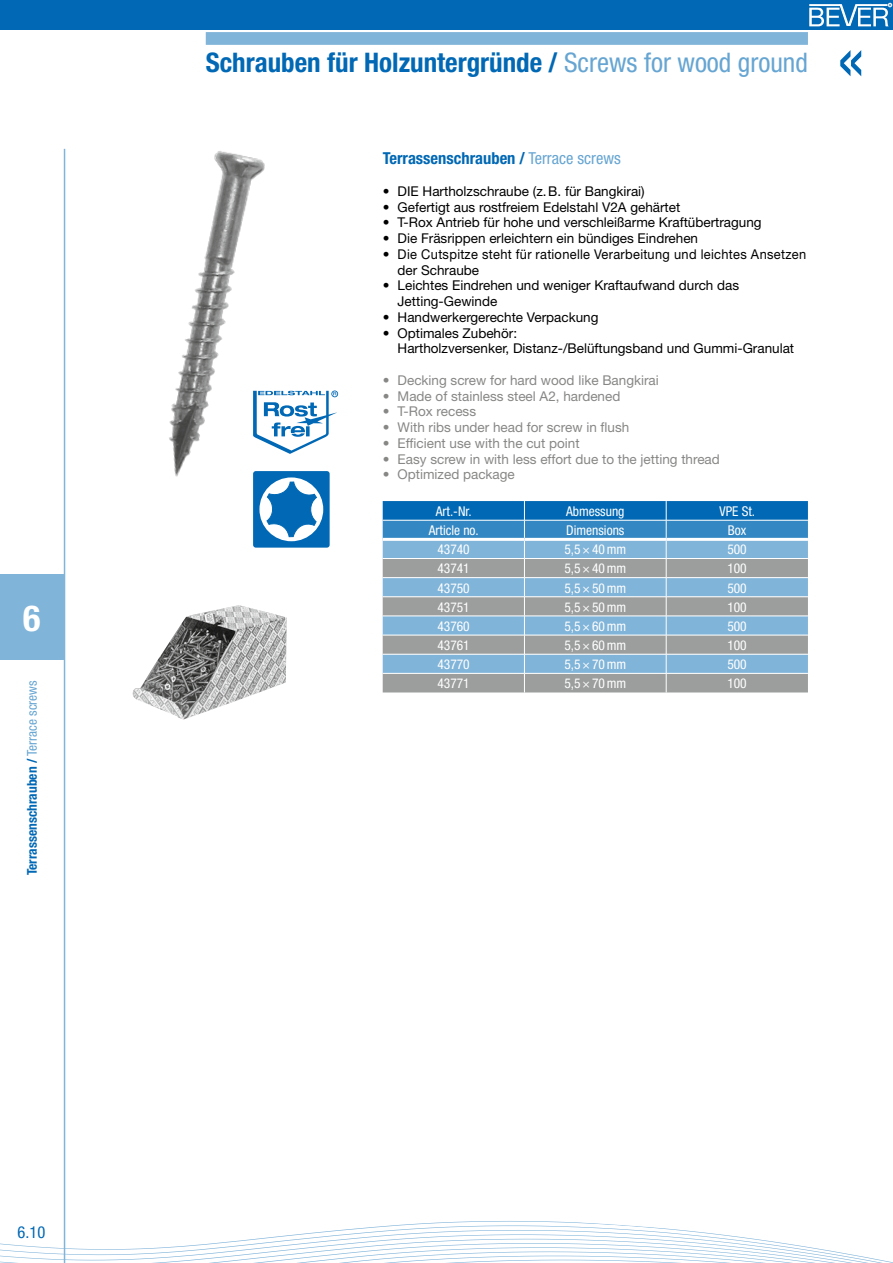
<style>
.page{position:relative;width:893px;height:1263px;background:#fff}
.page>*{position:absolute;margin:0;border:0;box-sizing:border-box;transform-origin:0 0}
.t1{font:700 condensed 36px "Helvetica Neue";color:#fff}
.t2{font:700 condensed 27px "Helvetica Neue";color:#0068b4}
.t3{font:700 condensed 16.5px "Helvetica Neue";color:#0068b4}
.t4{font:condensed 16.5px "Helvetica Neue";color:#0068b4}
.t5{font:13.5px/15.8px "Helvetica Neue";color:#000}
.t6{font:13.5px "Helvetica Neue";color:#878786}
.t7{font:condensed 13.5px "Helvetica Neue";color:#fff}
.t8{font:13.5px/15.8px "Helvetica Neue";letter-spacing:.025em;color:#000}
.t9{font:700 condensed 13.5px "Helvetica Neue";color:#0068b4}
.s1{font-weight:400;color:#66a5d2}
</style>
<div class="page">
<div style="left:0;top:0;width:893px;height:30px;background:#0068b4"></div>
<svg style="left:809px;top:2px;width:84px;height:25px"></svg>
<svg style="left:0;top:1214px;width:893px;height:49px"></svg>
<svg style="left:383px;top:501px;width:425px;height:191px;background:#7da3be"></svg>
<hr style="left:383px;top:538px;width:141px;height:3px;background:#fff">
<hr style="left:524px;top:538px;width:142px;height:3px;background:#fff">
<hr style="left:666px;top:538px;width:142px;height:3px;background:#fff">
<div style="left:206px;top:32px;width:602px;height:13px;background:#80b4d9"></div>
<div style="left:0;top:574px;width:64px;height:85px;background:#80b4d9"></div>
<hr style="left:64px;top:149px;width:1px;height:1114px;background:#80b4d9">
<img style="left:169px;top:151px;width:170px;height:326px">
<div style="left:253px;top:471px;width:77px;height:77px;background:#0068b4;border-radius:3px"></div>
<div style="left:259px;top:477px;width:64px;height:64px;background:#fff;border-radius:50%"></div>
<svg style="left:267px;top:482px;width:50px;height:55px"></svg>
<img style="left:133px;top:605px;width:154px;height:114px">
<svg style="left:253px;top:390px;width:85px;height:64px"></svg>
<h1 class="t1" style="left:23px;top:596px;width:19px">6</h1>
<p class="t9" style="left:24px;top:875px;width:196px;rotate:-90deg">Terrassenschrauben / <span class="s1">Terrace screws</span></p>
<p class="t4" style="left:18px;top:1222px;width:29px">6.10</p>
<h2 class="t2" style="left:206px;top:47px;width:604px">Schrauben für Holzuntergründe / <span class="s1">Screws for wood ground</span></h2>
<p class="t3" style="left:383px;top:148px;width:240px">Terrassenschrauben / <span class="s1">Terrace screws</span></p>
<p class="t5" style="left:383px;top:183px;width:264px">• DIE Hartholzschraube (z.B. für Bangkirai)</p>
<p class="t5" style="left:383px;top:199px;width:299px">• Gefertigt aus rostfreiem Edelstahl V2A gehärtet</p>
<p class="t5" style="left:383px;top:214px;width:380px">• T-Rox Antrieb für hohe und verschleißarme Kraftübertragung</p>
<p class="t5" style="left:383px;top:230px;width:317px">• Die Fräsrippen erleichtern ein bündiges Eindrehen</p>
<p class="t8" style="left:398px;top:246px;width:410px;text-indent:-15px">• Die Cutspitze steht für rationelle Verarbeitung und leichtes Ansetzen der Schraube</p>
<p class="t5" style="left:398px;top:277px;width:343px;text-indent:-15px">• Leichtes Eindrehen und weniger Kraftaufwand durch das<br>Jetting-Gewinde</p>
<p class="t5" style="left:383px;top:309px;width:217px">• Handwerkergerechte Verpackung</p>
<p class="t5" style="left:398px;top:325px;width:398px;text-indent:-15px">• Optimales Zubehör:<br>Hartholzversenker, Distanz-/Belüftungsband und Gummi-Granulat</p>
<p class="t6" style="left:383px;top:372px;width:278px">• Decking screw for hard wood like Bangkirai</p>
<p class="t6" style="left:383px;top:388px;width:239px">• Made of stainless steel A2, hardened</p>
<p class="t6" style="left:383px;top:403px;width:95px">• T-Rox recess</p>
<p class="t6" style="left:383px;top:419px;width:248px">• With ribs under head for screw in flush</p>
<p class="t6" style="left:383px;top:435px;width:198px">• Efficient use with the cut point</p>
<p class="t6" style="left:383px;top:451px;width:339px">• Easy screw in with less effort due to the jetting thread</p>
<p class="t6" style="left:383px;top:466px;width:134px">• Optimized package</p>
<p class="t7" style="left:436px;top:503px;width:37px">Art.-Nr.</p>
<p class="t7" style="left:566px;top:503px;width:60px">Abmessung</p>
<p class="t7" style="left:719px;top:503px;width:37px">VPE St.</p>
<p class="t7" style="left:429px;top:522px;width:51px">Article no.</p>
<p class="t7" style="left:566px;top:522px;width:60px">Dimensions</p>
<p class="t7" style="left:728px;top:522px;width:20px">Box</p>
<p class="t7" style="left:437px;top:542px;width:34px">43740</p>
<p class="t7" style="left:564px;top:542px;width:63px">5,5×40mm</p>
<p class="t7" style="left:727px;top:542px;width:21px">500</p>
<p class="t7" style="left:437px;top:561px;width:34px">43741</p>
<p class="t7" style="left:564px;top:561px;width:63px">5,5×40mm</p>
<p class="t7" style="left:727px;top:561px;width:21px">100</p>
<p class="t7" style="left:437px;top:580px;width:34px">43750</p>
<p class="t7" style="left:564px;top:580px;width:63px">5,5×50mm</p>
<p class="t7" style="left:727px;top:580px;width:21px">500</p>
<p class="t7" style="left:437px;top:599px;width:34px">43751</p>
<p class="t7" style="left:564px;top:599px;width:63px">5,5×50mm</p>
<p class="t7" style="left:727px;top:599px;width:21px">100</p>
<p class="t7" style="left:437px;top:618px;width:34px">43760</p>
<p class="t7" style="left:564px;top:618px;width:63px">5,5×60mm</p>
<p class="t7" style="left:727px;top:618px;width:21px">500</p>
<p class="t7" style="left:437px;top:637px;width:34px">43761</p>
<p class="t7" style="left:564px;top:637px;width:63px">5,5×60mm</p>
<p class="t7" style="left:727px;top:637px;width:21px">100</p>
<p class="t7" style="left:437px;top:656px;width:34px">43770</p>
<p class="t7" style="left:564px;top:656px;width:63px">5,5×70mm</p>
<p class="t7" style="left:727px;top:656px;width:21px">500</p>
<p class="t7" style="left:437px;top:676px;width:34px">43771</p>
<p class="t7" style="left:564px;top:676px;width:63px">5,5×70mm</p>
<p class="t7" style="left:727px;top:676px;width:21px">100</p>
</div>
